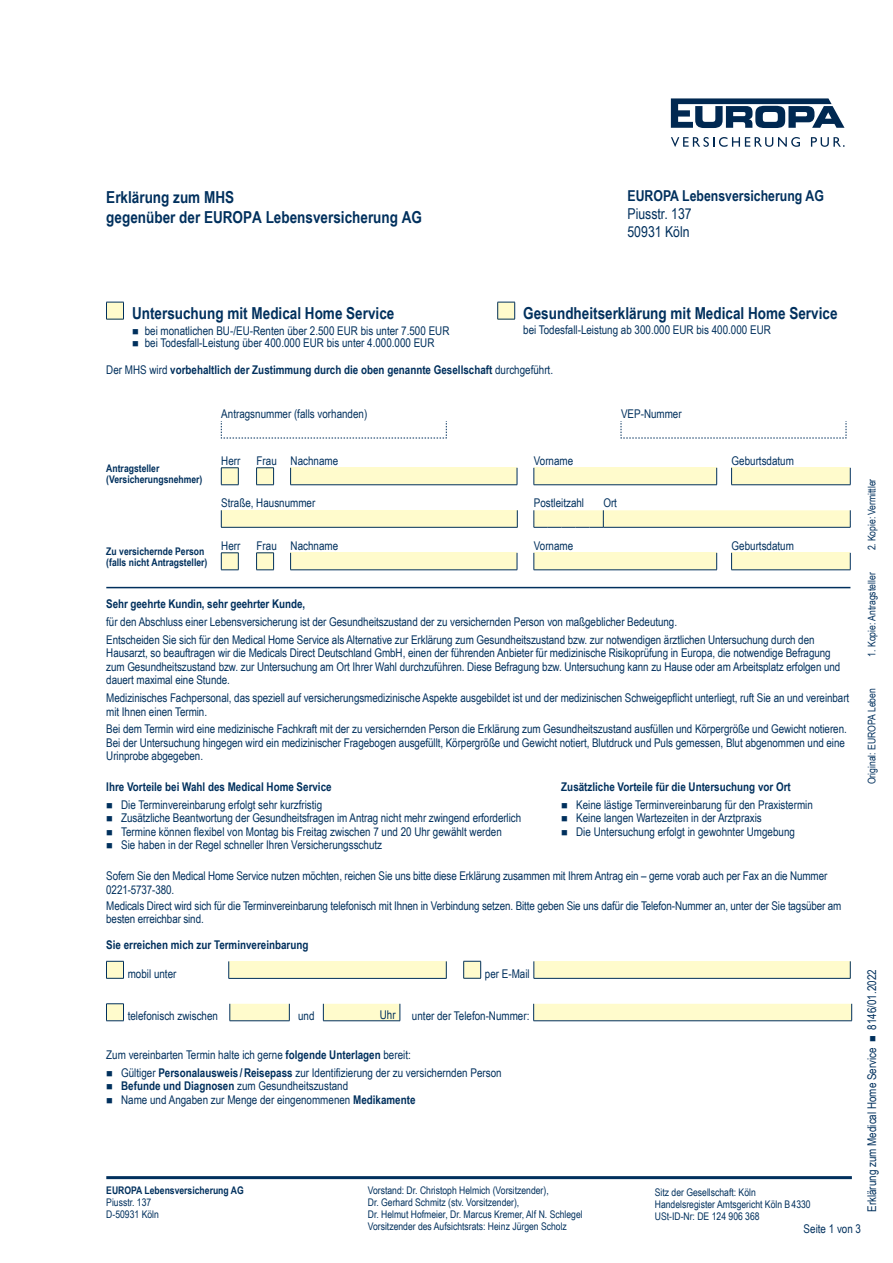
<style>
.page{position:relative;width:893px;height:1263px;background:#fff}
.page>*{position:absolute;margin:0;border:0;box-sizing:border-box;transform-origin:0 0}
.t1{font:700 16.5px/19.8px "Arial Narrow";color:#00305d}
.t2{font:700 15px "Arial Narrow";color:#00305d}
.t3{font:15px/18px "Arial Narrow";color:#00305d}
.t4{font:12px/13.5px "Arial Narrow";letter-spacing:-.005em;color:#00305d}
.t5{font:700 12px "Arial Narrow";color:#00305d}
.t6{font:10.5px/12px "Arial Narrow";color:#00305d}
.t7{font:700 10.5px/10.5px "Arial Narrow";color:#00305d}
.s1{font-weight:400}
.s2{font-weight:700}
</style>
<div class="page">
<svg style="left:671px;top:98px;width:173px;height:30px"></svg>
<svg style="left:671px;top:137px;width:129px;height:10px"></svg>
<svg style="left:811px;top:137px;width:34px;height:10px"></svg>
<hr style="left:106px;top:587px;width:744px;height:1px;background:#00305d">
<hr style="left:106px;top:1176px;width:746px;height:3px;background:#00305d">
<svg style="left:106px;top:1003px;width:746px;height:18px"></svg>
<hr style="left:533px;top:1020px;width:319px;height:1px;background:#00305d">
<svg style="left:621px;top:421px;width:226px;height:18px"></svg>
<svg style="left:221px;top:421px;width:226px;height:18px"></svg>
<svg style="left:106px;top:961px;width:18px;height:18px"></svg>
<div style="left:229px;top:961px;width:217px;height:17px;background:#fffbcc"></div>
<svg style="left:228px;top:961px;width:1px;height:17px"></svg>
<svg style="left:446px;top:961px;width:1px;height:17px"></svg>
<hr style="left:229px;top:978px;width:217px;height:1px;background:#00305d">
<svg style="left:463px;top:961px;width:18px;height:18px"></svg>
<div style="left:534px;top:961px;width:316px;height:17px;background:#fffbcc"></div>
<svg style="left:534px;top:961px;width:1px;height:17px"></svg>
<svg style="left:850px;top:961px;width:1px;height:17px"></svg>
<hr style="left:534px;top:978px;width:316px;height:1px;background:#00305d">
<svg style="left:106px;top:302px;width:18px;height:18px"></svg>
<svg style="left:497px;top:302px;width:18px;height:18px"></svg>
<svg style="left:221px;top:467px;width:18px;height:18px"></svg>
<svg style="left:256px;top:467px;width:18px;height:18px"></svg>
<div style="left:221px;top:510px;width:296px;height:17px;background:#fffbcc"></div>
<svg style="left:221px;top:510px;width:1px;height:17px"></svg>
<svg style="left:517px;top:510px;width:1px;height:17px"></svg>
<hr style="left:221px;top:527px;width:296px;height:1px;background:#00305d">
<svg style="left:534px;top:510px;width:317px;height:18px;background:#efeec6"></svg>
<svg style="left:221px;top:553px;width:18px;height:18px"></svg>
<svg style="left:256px;top:553px;width:18px;height:18px"></svg>
<div style="left:732px;top:553px;width:118px;height:17px;background:#fffbcc"></div>
<svg style="left:731px;top:553px;width:1px;height:17px"></svg>
<svg style="left:850px;top:553px;width:1px;height:17px"></svg>
<hr style="left:731px;top:570px;width:119px;height:1px;background:#00305d">
<div style="left:291px;top:553px;width:226px;height:17px;background:#fffbcc"></div>
<svg style="left:290px;top:553px;width:1px;height:17px"></svg>
<svg style="left:517px;top:553px;width:1px;height:17px"></svg>
<hr style="left:290px;top:570px;width:227px;height:1px;background:#00305d">
<div style="left:534px;top:553px;width:183px;height:17px;background:#fffbcc"></div>
<svg style="left:534px;top:553px;width:1px;height:17px"></svg>
<svg style="left:716px;top:553px;width:1px;height:17px"></svg>
<hr style="left:534px;top:570px;width:183px;height:1px;background:#00305d">
<div style="left:732px;top:468px;width:118px;height:17px;background:#fffbcc"></div>
<svg style="left:731px;top:468px;width:1px;height:16px"></svg>
<svg style="left:850px;top:468px;width:1px;height:17px"></svg>
<hr style="left:731px;top:484px;width:119px;height:1px;background:#00305d">
<div style="left:291px;top:468px;width:226px;height:17px;background:#fffbcc"></div>
<svg style="left:290px;top:468px;width:1px;height:16px"></svg>
<svg style="left:517px;top:468px;width:1px;height:17px"></svg>
<hr style="left:290px;top:484px;width:227px;height:1px;background:#00305d">
<div style="left:534px;top:468px;width:183px;height:17px;background:#fffbcc"></div>
<svg style="left:534px;top:468px;width:1px;height:16px"></svg>
<svg style="left:716px;top:468px;width:1px;height:16px"></svg>
<hr style="left:534px;top:484px;width:183px;height:1px;background:#00305d">
<h1 class="t1" style="left:106px;top:187px;width:317px">Erklärung zum MHS<br>gegenüber der EUROPA Lebensversicherung AG</h1>
<h1 class="t1" style="left:132px;top:303px;width:264px">Untersuchung mit Medical Home Service</h1>
<p class="t4" style="left:132px;top:323px;width:319px">■ bei monatlichen BU-/EU-Renten über 2.500 EUR bis unter 7.500 EUR</p>
<p class="t4" style="left:132px;top:335px;width:304px">■ bei Todesfall-Leistung über 400.000 EUR bis unter 4.000.000 EUR</p>
<p class="t2" style="left:627px;top:185px;width:198px">EUROPA Lebensversicherung AG</p>
<p class="t3" style="left:627px;top:204px;width:66px">Piusstr. 137<br>50931 Köln</p>
<h1 class="t1" style="left:523px;top:303px;width:316px">Gesundheitserklärung mit Medical Home Service</h1>
<p class="t4" style="left:523px;top:323px;width:249px">bei Todesfall-Leistung ab 300.000 EUR bis 400.000 EUR</p>
<p class="t5" style="left:106px;top:361px;width:448px"><span class="s1">Der MHS wird</span> vorbehaltlich der Zustimmung durch die oben genannte Gesellschaft <span class="s1">durchgeführt.</span></p>
<p class="t7" style="left:106px;top:463px;width:98px">Antragsteller (Versicherungsnehmer)</p>
<p class="t7" style="left:106px;top:546px;width:103px">Zu versichernde Person (falls nicht Antragsteller)</p>
<p class="t4" style="left:221px;top:406px;width:148px">Antragsnummer (falls vorhanden)</p>
<p class="t4" style="left:621px;top:406px;width:62px">VEP-Nummer</p>
<p class="t4" style="left:291px;top:453px;width:49px">Nachname</p>
<p class="t4" style="left:534px;top:453px;width:41px">Vorname</p>
<p class="t4" style="left:732px;top:453px;width:64px">Geburtsdatum</p>
<p class="t4" style="left:221px;top:453px;width:21px">Herr</p>
<p class="t4" style="left:257px;top:453px;width:22px">Frau</p>
<p class="t4" style="left:221px;top:496px;width:96px">Straße, Hausnummer</p>
<p class="t4" style="left:534px;top:496px;width:52px">Postleitzahl</p>
<p class="t4" style="left:603px;top:496px;width:15px">Ort</p>
<p class="t4" style="left:221px;top:538px;width:21px">Herr</p>
<p class="t4" style="left:257px;top:538px;width:83px">Frau Nachname</p>
<p class="t4" style="left:534px;top:538px;width:41px">Vorname</p>
<p class="t4" style="left:732px;top:538px;width:64px">Geburtsdatum</p>
<p class="t5" style="left:106px;top:595px;width:200px">Sehr geehrte Kundin, sehr geehrter Kunde,</p>
<p class="t4" style="left:106px;top:612px;width:710px;line-height:17.7px">für den Abschluss einer Lebensversicherung ist der Gesundheitszustand der zu versichernden Person von maßgeblicher Bedeutung.<br>Entscheiden Sie sich für den Medical Home Service als Alternative zur Erklärung zum Gesundheitszustand bzw. zur notwendigen ärztlichen Untersuchung durch den</p>
<p class="t4" style="left:106px;top:646px;width:736px">Hausarzt, so beauftragen wir die Medicals Direct Deutschland GmbH, einen der führenden Anbieter für medizinische Risikoprüfung in Europa, die notwendige Befragung zum Gesundheitszustand bzw. zur Untersuchung am Ort Ihrer Wahl durchzuführen. Diese Befragung bzw. Untersuchung kann zu Hause oder am Arbeitsplatz erfolgen und dauert maximal eine Stunde.</p>
<p class="t4" style="left:106px;top:691px;width:744px">Medizinisches Fachpersonal, das speziell auf versicherungsmedizinische Aspekte ausgebildet ist und der medizinischen Schweigepflicht unterliegt, ruft Sie an und vereinbart mit Ihnen einen Termin.</p>
<p class="t4" style="left:106px;top:722px;width:742px">Bei dem Termin wird eine medizinische Fachkraft mit der zu versichernden Person die Erklärung zum Gesundheitszustand ausfüllen und Körpergröße und Gewicht notieren.<br>Bei der Untersuchung hingegen wird ein medizinischer Fragebogen ausgefüllt, Körpergröße und Gewicht notiert, Blutdruck und Puls gemessen, Blut abgenommen und eine<br>Urinprobe abgegeben.</p>
<p class="t5" style="left:106px;top:778px;width:227px">Ihre Vorteile bei Wahl des Medical Home Service</p>
<p class="t4" style="left:121px;top:797px;width:402px">Die Terminvereinbarung erfolgt sehr kurzfristig<br>Zusätzliche Beantwortung der Gesundheitsfragen im Antrag nicht mehr zwingend erforderlich Termine können flexibel von Montag bis Freitag zwischen 7 und 20 Uhr gewählt werden<br>Sie haben in der Regel schneller Ihren Versicherungsschutz</p>
<p class="t5" style="left:561px;top:778px;width:231px">Zusätzliche Vorteile für die Untersuchung vor Ort</p>
<p class="t4" style="left:576px;top:797px;width:238px">Keine lästige Terminvereinbarung für den Praxistermin<br>Keine langen Wartezeiten in der Arztpraxis<br>Die Untersuchung erfolgt in gewohnter Umgebung</p>
<p class="t4" style="left:106px;top:869px;width:722px">Sofern Sie den Medical Home Service nutzen möchten, reichen Sie uns bitte diese Erklärung zusammen mit Ihrem Antrag ein – gerne vorab auch per Fax an die Nummer<br>0221-5737-380.</p>
<p class="t4" style="left:106px;top:898px;width:737px">Medicals Direct wird sich für die Terminvereinbarung telefonisch mit Ihnen in Verbindung setzen. Bitte geben Sie uns dafür die Telefon-Nummer an, unter der Sie tagsüber am besten erreichbar sind.</p>
<p class="t6" style="left:865px;top:550px;width:73px;rotate:-90deg">2. Kopie: Vermittler</p>
<p class="t6" style="left:865px;top:657px;width:86px;rotate:-90deg">1. Kopie: Antragsteller</p>
<p class="t6" style="left:865px;top:784px;width:98px;rotate:-90deg">Original: EUROPA Leben</p>
<p class="t5" style="left:106px;top:935px;width:204px">Sie erreichen mich zur Terminvereinbarung</p>
<p class="t4" style="left:128px;top:967px;width:50px">mobil unter</p>
<p class="t4" style="left:485px;top:967px;width:46px">per E-Mail</p>
<p class="t4" style="left:865px;top:1212px;width:244px;rotate:-90deg">Erklärung zum Medical Home Service ■ 8146/01.2022</p>
<p class="t4" style="left:128px;top:1008px;width:92px">telefonisch zwischen</p>
<p class="t4" style="left:298px;top:1008px;width:18px">und</p>
<p class="t4" style="left:380px;top:1007px;width:17px">Uhr</p>
<p class="t4" style="left:412px;top:1008px;width:119px">unter der Telefon-Nummer:</p>
<p class="t4" style="left:121px;top:1045px;width:382px;line-height:17.7px;text-indent:-15px">Zum vereinbarten Termin halte ich gerne <span class="s2">folgende Unterlagen</span> bereit:<br>Gültiger <span class="s2">Personalausweis /Reisepass</span> zur Identifizierung der zu versichernden Person</p>
<p class="t4" style="left:121px;top:1079px;width:296px"><span class="s2">Befunde und Diagnosen</span> zum Gesundheitszustand<br>Name und Angaben zur Menge der eingenommenen <span class="s2">Medikamente</span></p>
<p class="t7" style="left:106px;top:1184px;width:139px">EUROPA Lebensversicherung AG</p>
<p class="t6" style="left:106px;top:1196px;width:54px">Piusstr. 137<br>D-50931 Köln</p>
<p class="t6" style="left:368px;top:1184px;width:216px">Vorstand: Dr. Christoph Helmich (Vorsitzender),<br>Dr. Gerhard Schmitz (stv. Vorsitzender),<br>Dr. Helmut Hofmeier, Dr. Marcus Kremer, Alf N. Schlegel Vorsitzender des Aufsichtsrats: Heinz Jürgen Scholz</p>
<p class="t6" style="left:655px;top:1186px;width:157px">Sitz der Gesellschaft: Köln<br>Handelsregister Amtsgericht Köln B4330<br>USt-ID-Nr: DE 124 906 368</p>
<p class="t4" style="left:804px;top:1222px;width:59px">Seite 1 von 3</p>
</div>
